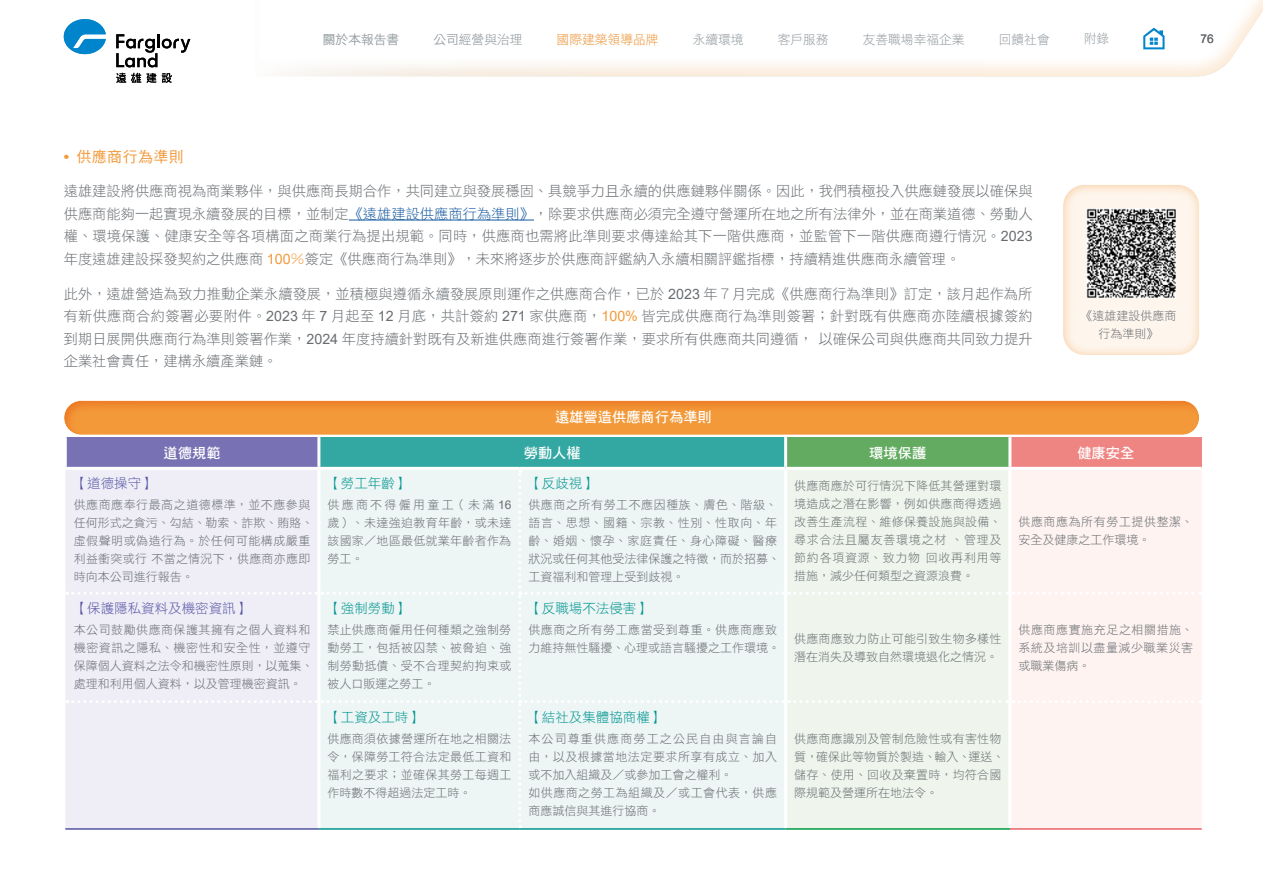
<style>
.page{position:relative;width:1263px;height:893px;background:#fff}
.page>*{position:absolute;margin:0;border:0;box-sizing:border-box;transform-origin:0 0}
.t1{font:15px "DF Hei Std W5";letter-spacing:.025em;color:#f39939}
.t2{font:14.25px/22.5px "DF Hei Std W3";color:#686d71;text-align:justify}
.t3{font:14.25px "DF Hei Std W7";color:#fff}
.t4{font:13.5px "DF Hei Std W3";color:#00958f}
.t5{font:13.5px "DF Hei Std W3";color:#5654a2}
.t6{font:12.75px "DF Hei Std W3";color:#929a9f}
.t7{font:12.75px "DF Hei Std W3";color:#f39939}
.t8{font:12.75px "DF Hei Std W3";color:#526d7b}
.t9{font:12px/18px "DF Hei Std W3";letter-spacing:.025em;color:#686d71}
.t10{font:12px/18px "DF Hei Std W3";letter-spacing:.045em;color:#686d71}
.t11{font:12px/18px "DF Hei Std W3";color:#686d71;text-align:center}
.t12{font:12px "Arial";color:#686d71}
.s1{font-family:"Arial";font-weight:700}
.s2{color:#15599f}
.s3{font-family:"Arial"}
.s4{font-family:"Arial";color:#f39939}
.s5{color:#f39939}
</style>
<div class="page">
<hr style="left:349px;top:220px;width:185px;height:1px;background:#15599f">
<div style="left:51px;top:389px;width:1161px;height:46px;background:#f39939;opacity:.5"></div>
<div style="left:65px;top:437px;width:254px;height:31px;background:#7872b4"></div>
<div style="left:319px;top:437px;width:467px;height:31px;background:#33a7a2"></div>
<div style="left:786px;top:437px;width:224px;height:31px;background:#63ab60"></div>
<div style="left:1010px;top:437px;width:192px;height:31px;background:#ef8583"></div>
<hr style="left:786px;top:467px;width:224px;height:3px;background:#fff">
<hr style="left:1010px;top:467px;width:192px;height:3px;background:#fff">
<hr style="left:64px;top:437px;width:3px;height:30px;background:#fff">
<hr style="left:1008px;top:437px;width:3px;height:30px;background:#fff">
<hr style="left:64px;top:467px;width:255px;height:3px;background:#fff">
<hr style="left:317px;top:437px;width:3px;height:30px;background:#fff">
<hr style="left:784px;top:437px;width:3px;height:30px;background:#fff">
<hr style="left:319px;top:467px;width:201px;height:3px;background:#fff">
<hr style="left:520px;top:467px;width:266px;height:3px;background:#fff">
<svg style="left:67px;top:470px;width:1134px;height:358px"></svg>
<hr style="left:317px;top:470px;width:3px;height:123px;background:#fff">
<hr style="left:317px;top:593px;width:3px;height:109px;background:#fff">
<hr style="left:317px;top:702px;width:3px;height:126px;background:#fff">
<hr style="left:784px;top:470px;width:3px;height:123px;background:#fff">
<hr style="left:784px;top:593px;width:3px;height:109px;background:#fff">
<hr style="left:784px;top:702px;width:3px;height:126px;background:#fff">
<hr style="left:1008px;top:470px;width:3px;height:123px;background:#fff">
<hr style="left:1008px;top:593px;width:3px;height:109px;background:#fff">
<hr style="left:1008px;top:702px;width:3px;height:126px;background:#fff">
<hr style="left:65px;top:828px;width:254px;height:2px;background:#5654a2">
<hr style="left:319px;top:828px;width:201px;height:2px;background:#00958f">
<hr style="left:520px;top:828px;width:266px;height:2px;background:#00958f">
<hr style="left:786px;top:828px;width:224px;height:2px;background:#009943">
<hr style="left:1010px;top:828px;width:192px;height:2px;background:#eb6168">
<div style="left:1050px;top:174px;width:162px;height:182px;background:#f39939;opacity:.5"></div>
<img style="left:1086px;top:209px;width:90px;height:89px">
<div style="left:243px;top:0;width:1020px;height:86px;background:#f39939;opacity:.2"></div>
<svg style="left:64px;top:19px;width:42px;height:35px"></svg>
<svg style="left:162px;top:73px;width:10px;height:10px"></svg>
<svg style="left:116px;top:73px;width:40px;height:10px"></svg>
<svg style="left:116px;top:34px;width:74px;height:33px"></svg>
<svg style="left:1143px;top:28px;width:21px;height:21px"></svg>
<p class="t6" style="left:323px;top:32px;width:78px">關於本報告書</p>
<p class="t6" style="left:433px;top:32px;width:91px">公司經營與治理</p>
<p class="t7" style="left:557px;top:32px;width:103px">國際建築領導品牌</p>
<p class="t6" style="left:693px;top:32px;width:52px">永續環境</p>
<p class="t6" style="left:778px;top:32px;width:52px">客戶服務</p>
<p class="t6" style="left:863px;top:32px;width:103px">友善職場幸福企業</p>
<p class="t6" style="left:999px;top:32px;width:52px">回饋社會</p>
<p class="t8" style="left:1084px;top:32px;width:27px">附錄</p>
<p class="t12" style="left:1200px;top:30px;width:15px">76</p>
<p class="t1" style="left:64px;top:148px;width:122px"><span class="s1">•</span> 供應商行為準則</p>
<p class="t2" style="left:64px;top:179px;width:970px">遠雄建設將供應商視為商業夥伴，與供應商長期合作，共同建立與發展穩固、具競爭力且永續的供應鏈夥伴關係。因此，我們積極投入供應鏈發展以確保與供應商能夠一起實現永續發展的目標，並制定<span class="s2">《遠雄建設供應商行為準則》</span>，除要求供應商必須完全遵守營運所在地之所有法律外，並在商業道德、勞動人權、環境保護、健康安全等各項構面之商業行為提出規範。同時，供應商也需將此準則要求傳達給其下一階供應商，並監管下一階供應商遵行情況。<span class="s3">2023</span>年度遠雄建設採發契約之供應商 <span class="s4">100</span><span class="s5">％</span>簽定《供應商行為準則》，未來將逐步於供應商評鑑納入永續相關評鑑指標，持續精進供應商永續管理。</p>
<p class="t2" style="left:64px;top:282px;width:970px">此外，遠雄營造為致力推動企業永續發展，並積極與遵循永續發展原則運作之供應商合作，已於 <span class="s3">2023</span> 年７月完成《供應商行為準則》訂定，該月起作為所有新供應商合約簽署必要附件。<span class="s3">2023</span> 年 <span class="s3">7</span> 月起至 <span class="s3">12</span> 月底，共計簽約 <span class="s3">271</span> 家供應商，<span class="s4">100%</span> 皆完成供應商行為準則簽署；針對既有供應商亦陸續根據簽約到期日展開供應商行為準則簽署作業，<span class="s3">2024</span> 年度持續針對既有及新進供應商進行簽署作業，要求所有供應商共同遵循，以確保公司與供應商共同致力提升企業社會責任，建構永續產業鏈。</p>
<p class="t3" style="left:555px;top:409px;width:158px">遠雄營造供應商行為準則</p>
<p class="t11" style="left:1080px;top:307px;width:97px">《遠雄建設供應商行為準則》</p>
<p class="t3" style="left:164px;top:445px;width:58px">道德規範</p>
<p class="t3" style="left:524px;top:445px;width:58px">勞動人權</p>
<p class="t3" style="left:869px;top:445px;width:58px">環境保護</p>
<p class="t3" style="left:1077px;top:445px;width:58px">健康安全</p>
<p class="t5" style="left:74px;top:476px;width:82px">【道德操守】</p>
<p class="t9" style="left:74px;top:496px;width:241px">供應商應奉行最高之道德標準，並不應參與任何形式之貪污、勾結、勒索、詐欺、賄賂、虛假聲明或偽造行為。於任何可能構成嚴重利益衝突或行 不當之情況下，供應商亦應即時向本公司進行報告。</p>
<p class="t5" style="left:74px;top:601px;width:177px">【保護隱私資料及機密資訊】</p>
<p class="t9" style="left:74px;top:621px;width:241px">本公司鼓勵供應商保護其擁有之個人資料和機密資訊之隱私、機密性和安全性，並遵守保障個人資料之法令和機密性原則，以蒐集、處理和利用個人資料，以及管理機密資訊。</p>
<p class="t4" style="left:327px;top:476px;width:82px">【勞工年齡】</p>
<p class="t9" style="left:327px;top:496px;width:185px;text-align:justify">供應商不得僱用童工（未滿 <span class="s3">16</span>歲）、未達強迫教育年齡，或未達該國家／地區最低就業年齡者作為勞工。</p>
<p class="t4" style="left:327px;top:601px;width:82px">【強制勞動】</p>
<p class="t9" style="left:327px;top:621px;width:185px;text-align:justify">禁止供應商僱用任何種類之強制勞動勞工，包括被囚禁、被脅迫、強制勞動抵債、受不合理契約拘束或被人口販運之勞工。</p>
<p class="t4" style="left:327px;top:710px;width:96px">【工資及工時】</p>
<p class="t9" style="left:327px;top:729px;width:185px;text-align:justify">供應商須依據營運所在地之相關法令，保障勞工符合法定最低工資和福利之要求；並確保其勞工每週工作時數不得超過法定工時。</p>
<p class="t4" style="left:528px;top:476px;width:69px">【反歧視】</p>
<p class="t10" style="left:528px;top:496px;width:253px">供應商之所有勞工不應因種族、膚色、階級、語言、思想、國籍、宗教、性別、性取向、年齡、婚姻、懷孕、家庭責任、身心障礙、醫療狀況或任何其他受法律保護之特徵，而於招募、工資福利和管理上受到歧視。</p>
<p class="t9" style="left:794px;top:477px;width:209px;text-align:justify">供應商應於可行情況下降低其營運對環境造成之潛在影響，例如供應商得透過改善生產流程、維修保養設施與設備、尋求合法且屬友善環境之材 、管理及節約各項資源、致力物 回收再利用等措施，減少任何類型之資源浪費。</p>
<p class="t10" style="left:1018px;top:513px;width:176px">供應商應為所有勞工提供整潔、安全及健康之工作環境。</p>
<p class="t4" style="left:528px;top:601px;width:123px">【反職場不法侵害】</p>
<p class="t9" style="left:528px;top:621px;width:253px">供應商之所有勞工應當受到尊重。供應商應致力維持無性騷擾、心理或語言騷擾之工作環境。</p>
<p class="t9" style="left:794px;top:629px;width:209px">供應商應致力防止可能引致生物多樣性潛在消失及導致自然環境退化之情況。</p>
<p class="t9" style="left:1018px;top:620px;width:176px;text-align:justify">供應商應實施充足之相關措施、系統及培訓以盡量減少職業災害或職業傷病。</p>
<p class="t4" style="left:528px;top:710px;width:136px">【結社及集體協商權】</p>
<p class="t9" style="left:528px;top:729px;width:250px">本公司尊重供應商勞工之公民自由與言論自由，以及根據當地法定要求所享有成立、加入或不加入組織及／或參加工會之權利。<br>如供應商之勞工為組織及／或工會代表，供應商應誠信與其進行協商。</p>
<p class="t9" style="left:794px;top:729px;width:212px">供應商應識別及管制危險性或有害性物質，確保此等物質於製造、輸入、運送、儲存、使用、回收及棄置時，均符合國際規範及營運所在地法令。</p>
</div>
